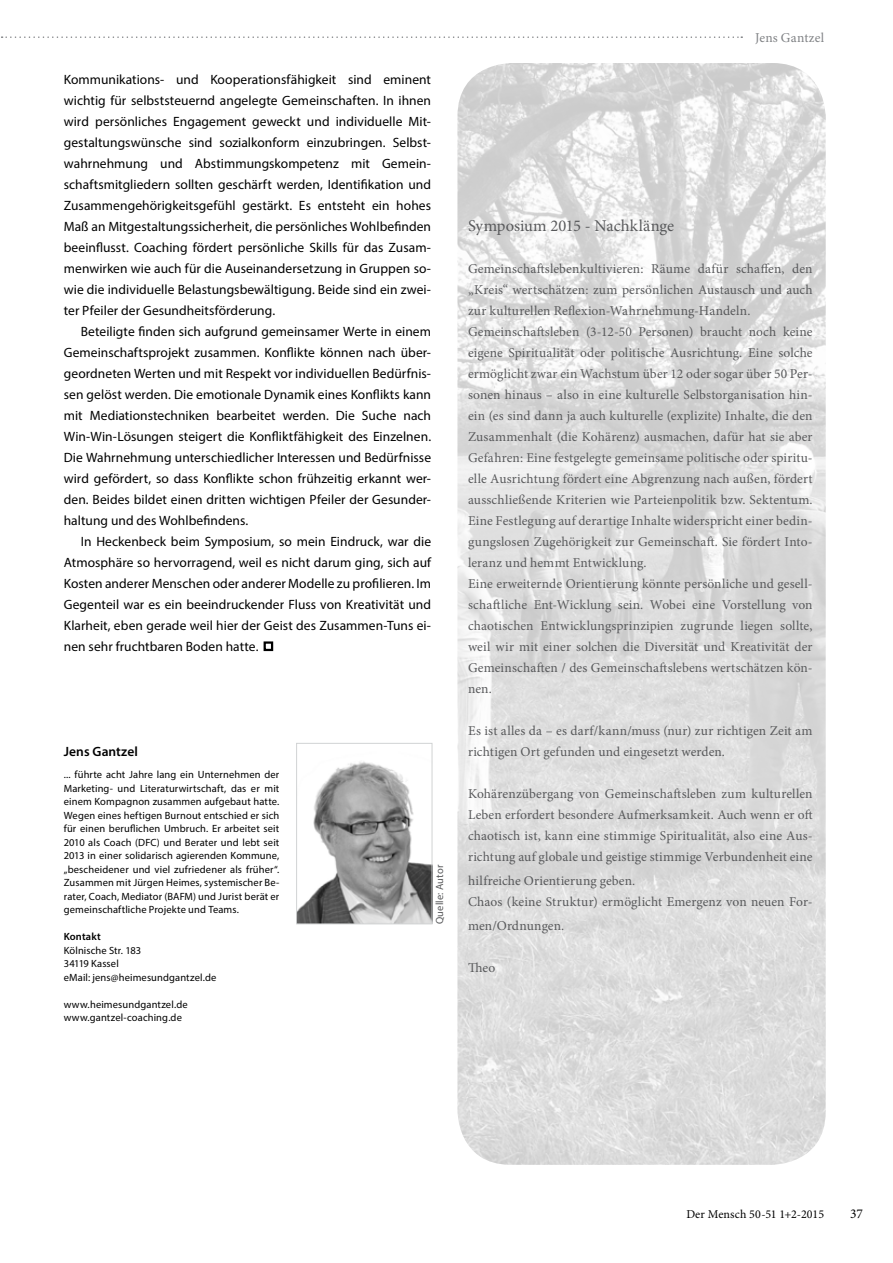
<style>
.page{position:relative;width:893px;height:1263px;background:#fff}
.page>*{position:absolute;margin:0;border:0;box-sizing:border-box;transform-origin:0 0}
.t1{font:16.5px "Minion Pro";color:#58595b}
.t2{font:13.5px/21px "Minion Pro";letter-spacing:.01em;color:#58595b}
.t3{font:13.5px/21px "Myriad Pro";letter-spacing:.005em;color:#000;text-align:justify}
.t4{font:600 13.5px "Myriad Pro";letter-spacing:.01em;color:#000}
.t5{font:13.5px "Minion Pro";letter-spacing:.01em;color:#808285}
.t6{font:13.5px "Minion Pro";color:#000}
.t7{font:12px "Minion Pro";letter-spacing:.01em;color:#000}
.t8{font:10.5px/13.5px "Myriad Pro";letter-spacing:.01em;color:#000}
.t9{font:10.5px "Myriad Pro";letter-spacing:.015em;color:#58595b}
.t10{font:600 10.5px "Myriad Pro";letter-spacing:.015em;color:#000}
</style>
<div class="page">
<img style="left:457px;top:63px;width:369px;height:1102px">
<div style="left:264px;top:641px;width:9px;height:10px;border:2px solid #000"></div>
<svg style="left:2px;top:36px;width:740px;height:2px"></svg>
<img style="left:298px;top:761px;width:132px;height:161px">
<div style="left:296px;top:743px;width:136px;height:181px;border:1px solid #d1d3d4"></div>
<p class="t3" style="left:64px;top:69px;width:369px">Kommunikations- und Kooperationsfähigkeit sind eminent wichtig für selbststeuernd angelegte Gemeinschaften. In ihnen wird persönliches Engagement geweckt und individuelle Mit&shy;gestaltungswünsche sind sozialkonform einzubringen. Selbst&shy;wahrnehmung und Abstimmungskompetenz mit Gemein&shy;schaftsmitgliedern sollten geschärft werden, Identifikation und Zusammengehörigkeitsgefühl gestärkt. Es entsteht ein hohes Maß an Mitgestaltungssicherheit, die persönliches Wohlbefinden beeinflusst. Coaching fördert persönliche Skills für das Zusam&shy;menwirken wie auch für die Auseinandersetzung in Gruppen so&shy;wie die individuelle Belastungsbewältigung. Beide sind ein zwei&shy;ter Pfeiler der Gesundheitsförderung.</p>
<p class="t3" style="left:64px;top:321px;width:369px;text-indent:17px">Beteiligte finden sich aufgrund gemeinsamer Werte in einem Gemeinschaftsprojekt zusammen. Konflikte können nach über&shy;geordneten Werten und mit Respekt vor individuellen Bedürfnis&shy;sen gelöst werden. Die emotionale Dynamik eines Konflikts kann mit Mediationstechniken bearbeitet werden. Die Suche nach Win-Win-Lösungen steigert die Konfliktfähigkeit des Einzelnen.<br>Die Wahrnehmung unterschiedlicher Interessen und Bedürfnisse wird gefördert, so dass Konflikte schon frühzeitig erkannt wer&shy;den. Beides bildet einen dritten wichtigen Pfeiler der Gesunder&shy;haltung und des Wohlbefindens.</p>
<p class="t3" style="left:64px;top:531px;width:369px;text-indent:17px">In Heckenbeck beim Symposium, so mein Eindruck, war die Atmosphäre so hervorragend, weil es nicht darum ging, sich auf Kosten anderer Menschen oder anderer Modelle zu profilieren. Im Gegenteil war es ein beeindruckender Fluss von Kreativität und Klarheit, eben gerade weil hier der Geist des Zusammen-Tuns ei&shy;nen sehr fruchtbaren Boden hatte.</p>
<p class="t4" style="left:64px;top:743px;width:76px">Jens Gantzel</p>
<p class="t8" style="left:64px;top:768px;width:217px;text-align:justify">... führte acht Jahre lang ein Unternehmen der Marketing- und Literaturwirtschaft, das er mit einem Kompagnon zusammen aufgebaut hatte.<br>Wegen eines heftigen Burnout entschied er sich für einen beruflichen Umbruch. Er arbeitet seit 2010 als Coach (DFC) und Berater und lebt seit 2013 in einer solidarisch agierenden Kommune, „bescheidener und viel zufriedener als früher“.<br>Zusammen mit Jürgen Heimes, systemischer Be&shy;rater, Coach, Mediator (BAFM) und Jurist berät er gemeinschaftliche Projekte und Teams.</p>
<p class="t10" style="left:64px;top:930px;width:39px">Kontakt</p>
<p class="t8" style="left:64px;top:943px;width:154px">Kölnische Str. 183<br>34119 Kassel<br>eMail: jens@heimesundgantzel.de</p>
<p class="t8" style="left:64px;top:997px;width:125px">www.heimesundgantzel.de www.gantzel-coaching.de</p>
<p class="t9" style="left:433px;top:924px;width:60px;rotate:-90deg">Quelle: Autor</p>
<p class="t5" style="left:755px;top:29px;width:70px">Jens Gantzel</p>
<p class="t1" style="left:468px;top:215px;width:208px">Symposium 2015 - Nachklänge</p>
<p class="t2" style="left:468px;top:258px;width:346px">Gemeinschaftslebenkultivieren: Räume dafür schaffen, den „Kreis“ wertschätzen: zum persönlichen Austausch und auch zur kulturellen Reflexion-Wahrnehmung-Handeln.<br>Gemeinschaftsleben (3-12-50 Personen) braucht noch keine eigene Spiritualität oder politische Ausrichtung. Eine solche ermöglicht zwar ein Wachstum über 12 oder sogar über 50 Per&shy;sonen hinaus – also in eine kulturelle Selbstorganisation hin&shy;ein (es sind dann ja auch kulturelle (explizite) Inhalte, die den Zusammenhalt (die Kohärenz) ausmachen, dafür hat sie aber Gefahren: Eine festgelegte gemeinsame politische oder spiritu&shy;elle Ausrichtung fördert eine Abgrenzung nach außen, fördert ausschließende Kriterien wie Parteienpolitik bzw. Sektentum.<br>Eine Festlegung auf derartige Inhalte widerspricht einer bedin&shy;gungslosen Zugehörigkeit zur Gemeinschaft. Sie fördert Into&shy;leranz und hemmt Entwicklung.<br>Eine erweiternde Orientierung könnte persönliche und gesell&shy;schaftliche Ent-Wicklung sein. Wobei eine Vorstellung von chaotischen Entwicklungsprinzipien zugrunde liegen sollte, weil wir mit einer solchen die Diversität und Kreativität der Gemeinschaften / des Gemeinschaftslebens wertschätzen kön&shy;nen.</p>
<p class="t2" style="left:468px;top:720px;width:346px">Es ist alles da – es darf/kann/muss (nur) zur richtigen Zeit am richtigen Ort gefunden und eingesetzt werden.</p>
<p class="t2" style="left:468px;top:783px;width:346px;text-align:justify">Kohärenzübergang von Gemeinschaftsleben zum kulturellen Leben erfordert besondere Aufmerksamkeit. Auch wenn er oft chaotisch ist, kann eine stimmige Spiritualität, also eine Aus&shy;richtung auf globale und geistige stimmige Verbundenheit eine</p>
<p class="t2" style="left:468px;top:870px;width:346px">hilfreiche Orientierung geben.<br>Chaos (keine Struktur) ermöglicht Emergenz von neuen For-</p>
<p class="t2" style="left:468px;top:915px;width:98px">men/Ordnungen.</p>
<p class="t2" style="left:468px;top:957px;width:29px">Theo</p>
<p class="t7" style="left:686px;top:1206px;width:139px">Der Mensch 50-51 1+2-2015</p>
<p class="t6" style="left:850px;top:1205px;width:14px">37</p>
</div>
